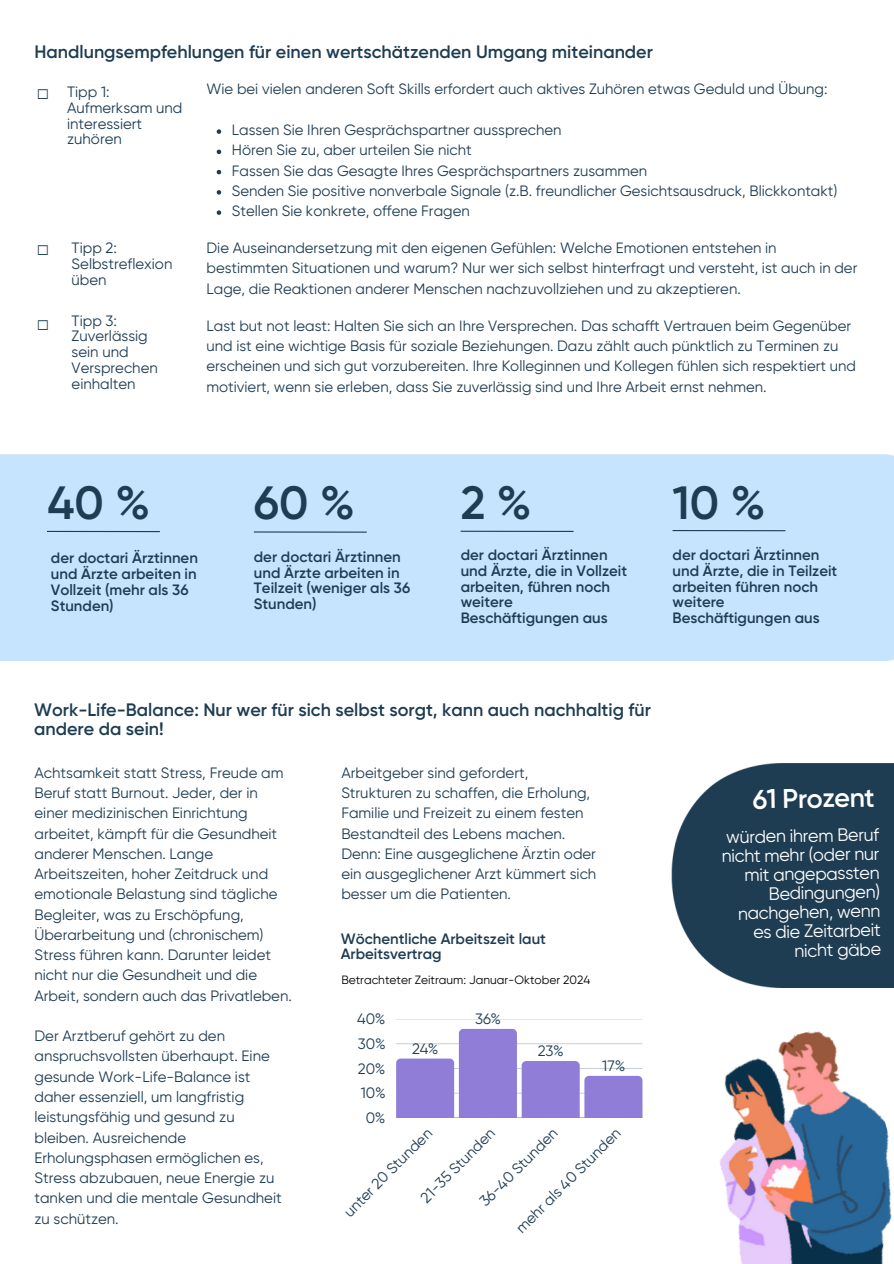
<style>
.page{position:relative;width:894px;height:1264px;background:#fff}
.page>*{position:absolute;margin:0;border:0;box-sizing:border-box;transform-origin:0 0}
.t1{font:600 46.5px "Gilroy";color:#1e3c52}
.t2{font:600 27px "Gilroy";color:#fff}
.t3{font:19.5px "Free Mono";color:#1e3c52}
.t4{font:600 18px/19.6px "Gilroy";color:#1e3c52}
.t5{font:18px/19px "Gilroy";color:#fff;text-align:right}
.t6{font:15px/20.2px "Gilroy";color:#1e3c52}
.t7{font:600 15px/15.8px "Gilroy";color:#1e3c52}
.t8{font:12px "Gilroy";color:#000}
</style>
<div class="page">
<div style="left:0;top:454px;width:893px;height:207px;background:#c7e4ff"></div>
<hr style="left:460px;top:530px;width:113px;height:2px;background:#1e3c52">
<hr style="left:396px;top:1117px;width:246px;height:1px;background:#1e3c52;opacity:.6">
<svg style="left:396px;top:1028px;width:246px;height:89px"></svg>
<img style="left:671px;top:763px;width:222px;height:224px">
<img style="left:720px;top:1031px;width:172px;height:232px">
<svg style="left:217px;top:129px;width:4px;height:5px"></svg>
<svg style="left:217px;top:150px;width:4px;height:4px"></svg>
<svg style="left:217px;top:170px;width:4px;height:4px"></svg>
<svg style="left:217px;top:190px;width:4px;height:5px"></svg>
<svg style="left:217px;top:210px;width:4px;height:5px"></svg>
<hr style="left:254px;top:531px;width:112px;height:1px;background:#1e3c52">
<hr style="left:47px;top:531px;width:113px;height:1px;background:#1e3c52">
<hr style="left:672px;top:530px;width:113px;height:1px;background:#1e3c52">
<h6 class="t4" style="left:34px;top:42px;width:619px">Handlungsempfehlungen für einen wertschätzenden Umgang miteinander</h6>
<h6 class="t6" style="left:206px;top:79px;width:622px">Wie bei vielen anderen Soft Skills erfordert auch aktives Zuhören etwas Geduld und Übung:</h6>
<p class="t6" style="left:232px;top:120px;width:331px">Lassen Sie Ihren Gesprächspartner aussprechen</p>
<p class="t6" style="left:232px;top:140px;width:241px">Hören Sie zu, aber urteilen Sie nicht</p>
<p class="t6" style="left:232px;top:160px;width:416px">Fassen Sie das Gesagte Ihres Gesprächspartners zusammen</p>
<p class="t6" style="left:232px;top:180px;width:606px">Senden Sie positive nonverbale Signale (z.B. freundlicher Gesichtsausdruck, Blickkontakt)</p>
<p class="t6" style="left:232px;top:201px;width:239px">Stellen Sie konkrete, offene Fragen</p>
<p class="t6" style="left:67px;top:84px;width:117px;line-height:15.8px">Tipp 1:<br>Aufmerksam und interessiert zuhören</p>
<p class="t3" style="left:37px;top:84px;width:13px">☐</p>
<p class="t3" style="left:37px;top:239px;width:13px">☐</p>
<p class="t3" style="left:37px;top:315px;width:13px">☐</p>
<p class="t6" style="left:72px;top:240px;width:102px;line-height:15.8px">Tipp 2:<br>Selbstreflexion üben</p>
<p class="t6" style="left:206px;top:238px;width:652px">Die Auseinandersetzung mit den eigenen Gefühlen: Welche Emotionen entstehen in bestimmten Situationen und warum? Nur wer sich selbst hinterfragt und versteht, ist auch in der<br>Lage, die Reaktionen anderer Menschen nachzuvollziehen und zu akzeptieren.</p>
<h3 class="t6" style="left:72px;top:312px;width:88px;line-height:15.8px">Tipp 3:<br>Zuverlässig sein und<br>Versprechen einhalten</h3>
<h6 class="t6" style="left:206px;top:315px;width:650px">Last but not least: Halten Sie sich an Ihre Versprechen. Das schafft Vertrauen beim Gegenüber und ist eine wichtige Basis für soziale Beziehungen. Dazu zählt auch pünktlich zu Terminen zu erscheinen und sich gut vorzubereiten. Ihre Kolleginnen und Kollegen fühlen sich respektiert und motiviert, wenn sie erleben, dass Sie zuverlässig sind und Ihre Arbeit ernst nehmen.</h6>
<p class="t1" style="left:47px;top:475px;width:104px">40 %</p>
<h6 class="t1" style="left:254px;top:475px;width:103px">60 %</h6>
<h6 class="t1" style="left:460px;top:475px;width:73px">2%</h6>
<p class="t7" style="left:460px;top:547px;width:168px">der doctari Ärztinnen und Ärzte, die in Vollzeit arbeiten, führen noch weitere<br>Beschäftigungen aus</p>
<p class="t7" style="left:254px;top:549px;width:158px">der doctari Ärztinnen und Ärzte arbeiten in<br>Teilzeit (weniger als 36<br>Stunden)</p>
<h6 class="t7" style="left:51px;top:550px;width:148px">der doctari Ärztinnen und Ärzte arbeiten in<br>Vollzeit (mehr als 36<br>Stunden)</h6>
<p class="t1" style="left:672px;top:475px;width:95px">10 %</p>
<p class="t7" style="left:672px;top:547px;width:166px">der doctari Ärztinnen und Ärzte, die in Teilzeit arbeiten führen noch weitere<br>Beschäftigungen aus</p>
<p class="t4" style="left:34px;top:700px;width:618px">Work-Life-Balance: Nur wer für sich selbst sorgt, kann auch nachhaltig für andere da sein!</p>
<h6 class="t6" style="left:341px;top:762px;width:256px">Arbeitgeber sind gefordert, Strukturen zu schaffen, die Erholung, Familie und Freizeit zu einem festen Bestandteil des Lebens machen.<br>Denn: Eine ausgeglichene Ärztin oder ein ausgeglichener Arzt kümmert sich besser um die Patienten.</h6>
<h3 class="t6" style="left:34px;top:762px;width:259px">Achtsamkeit statt Stress, Freude am Beruf statt Burnout. Jeder, der in einer medizinischen Einrichtung arbeitet, kämpft für die Gesundheit anderer Menschen. Lange Arbeitszeiten, hoher Zeitdruck und emotionale Belastung sind tägliche Begleiter, was zu Erschöpfung, Überarbeitung und (chronischem)<br>Stress führen kann. Darunter leidet nicht nur die Gesundheit und die Arbeit, sondern auch das Privatleben.</h3>
<h6 class="t6" style="left:34px;top:1025px;width:249px">Der Arztberuf gehört zu den anspruchsvollsten überhaupt. Eine gesunde Work-Life-Balance ist daher essenziell, um langfristig leistungsfähig und gesund zu bleiben. Ausreichende<br>Erholungsphasen ermöglichen es,<br>Stress abzubauen, neue Energie zu tanken und die mentale Gesundheit zu schützen.</h6>
<p class="t7" style="left:341px;top:930px;width:207px">Wöchentliche Arbeitszeit laut<br>Arbeitsvertrag</p>
<h6 class="t8" style="left:341px;top:972px;width:250px">Betrachteter Zeitraum: Januar-Oktober 2024</h6>
<p class="t6" style="left:475px;top:1008px;width:28px">36%</p>
<p class="t6" style="left:357px;top:1009px;width:30px">40%</p>
<p class="t6" style="left:358px;top:1033px;width:29px">30%</p>
<p class="t6" style="left:412px;top:1038px;width:28px">24%</p>
<p class="t6" style="left:537px;top:1041px;width:27px">23%</p>
<p class="t6" style="left:602px;top:1055px;width:25px">17%</p>
<p class="t6" style="left:358px;top:1058px;width:29px">20%</p>
<p class="t6" style="left:360px;top:1083px;width:26px">10%</p>
<p class="t6" style="left:365px;top:1107px;width:21px">0%</p>
<p class="t6" style="left:416px;top:1192px;width:99px;rotate:-45deg">21-35 Stunden</p>
<p class="t6" style="left:511px;top:1223px;width:142px;rotate:-45deg">mehr als 40 Stunden</p>
<p class="t6" style="left:475px;top:1196px;width:105px;rotate:-45deg">36-40 Stunden</p>
<p class="t6" style="left:339px;top:1206px;width:119px;rotate:-45deg">unter 20 Stunden</p>
<p class="t2" style="left:752px;top:783px;width:124px;rotate:-1deg">61 Prozent</p>
<p class="t5" style="left:721px;top:827px;width:159px;rotate:-1deg">würden ihrem Beruf nicht mehr (oder nur mit angepassten<br>Bedingungen) nachgehen, wenn es die Zeitarbeit nicht gäbe</p>
</div>
